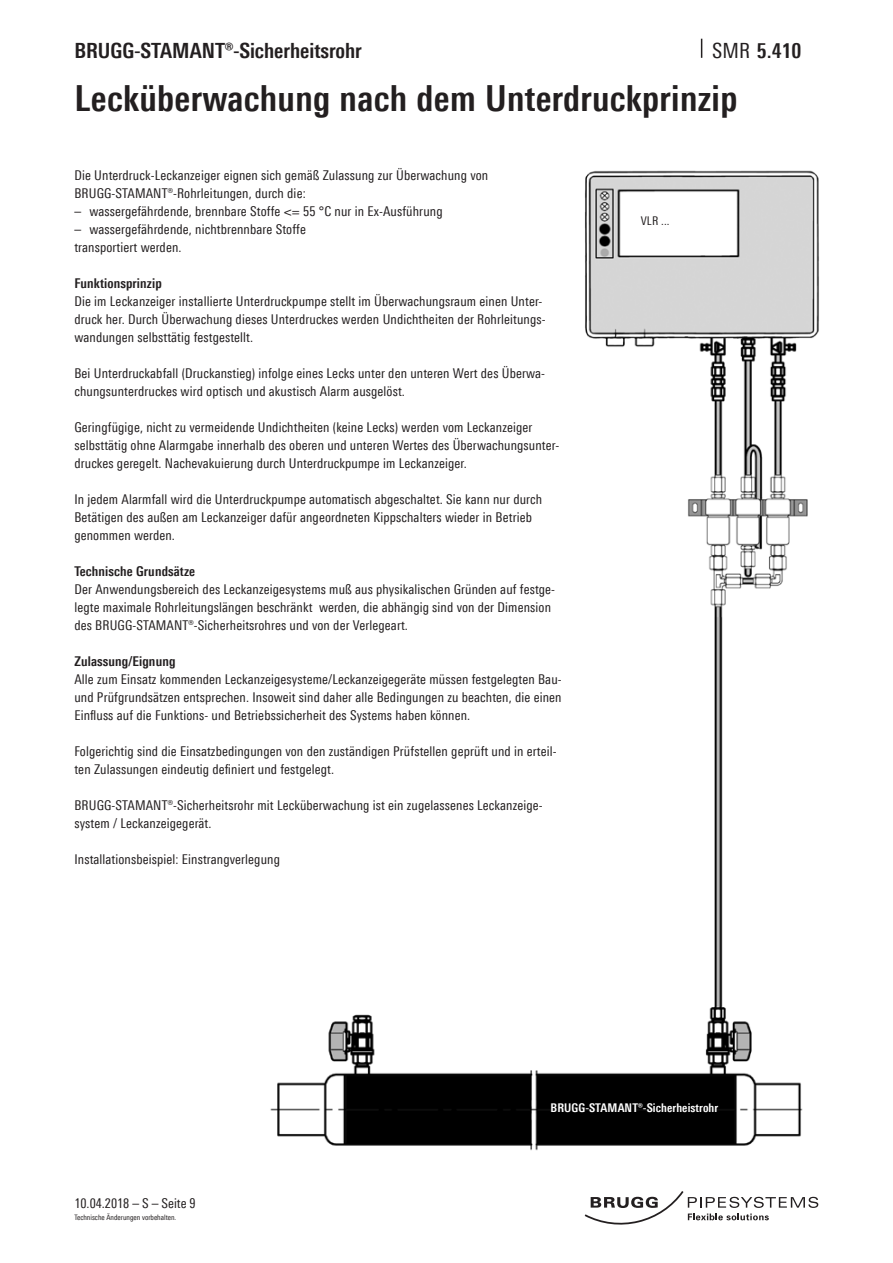
<style>
.page{position:relative;width:893px;height:1263px;background:#fff}
.page>*{position:absolute;margin:0;border:0;box-sizing:border-box;transform-origin:0 0}
.t1{font:700 36px "Linotype Univers 620 Cn";letter-spacing:.01em;color:#231f20}
.t2{font:700 21px "Linotype Univers 620 Cn";color:#231f20}
.t3{font:13.5px/18px "Linotype Univers 420 Cn";letter-spacing:.01em;color:#231f20}
.t4{font:700 13.5px "Linotype Univers 620 Cn";letter-spacing:.01em;color:#231f20}
.t5{font:700 12px "Linotype Univers 620 Cn";letter-spacing:.01em;color:#fff}
.t6{font:12px "Linotype Univers 420 Cn";color:#231f20}
.t7{font:7.5px "Linotype Univers 420 Cn";color:#231f20}
.s1{font-family:"Linotype Univers 420 Cn";font-weight:400}
</style>
<div class="page">
<svg style="left:701px;top:39px;width:1px;height:19px"></svg>
<svg style="left:585px;top:1191px;width:233px;height:33px"></svg>
<img style="left:270px;top:170px;width:549px;height:981px">
<h2 class="t2" style="left:74px;top:38px;width:289px">BRUGG-STAMANT®-Sicherheitsrohr</h2>
<h2 class="t2" style="left:712px;top:38px;width:91px"><span class="s1">SMR</span> 5.410</h2>
<h1 class="t1" style="left:74px;top:77px;width:664px">Lecküberwachung nach dem Unterdruckprinzip</h1>
<p class="t3" style="left:74px;top:166px;width:415px">Die Unterdruck-Leckanzeiger eignen sich gemäß Zulassung zur Überwachung von<br>BRUGG-STAMANT®-Rohrleitungen, durch die:</p>
<p class="t3" style="left:74px;top:202px;width:370px">– wassergefährdende, brennbare Stoffe &lt;= 55 °C nur in Ex-Ausführung</p>
<p class="t3" style="left:74px;top:220px;width:233px">– wassergefährdende, nichtbrennbare Stoffe transportiert werden.</p>
<p class="t4" style="left:74px;top:275px;width:89px">Funktionsprinzip</p>
<p class="t3" style="left:74px;top:292px;width:473px">Die im Leckanzeiger installierte Unterdruckpumpe stellt im Überwachungsraum einen Unter&shy;druck her. Durch Überwachung dieses Unterdruckes werden Undichtheiten der Rohrleitungs&shy;wandungen selbsttätig festgestellt.</p>
<p class="t3" style="left:74px;top:364px;width:472px">Bei Unterdruckabfall (Druckanstieg) infolge eines Lecks unter den unteren Wert des Überwa&shy;chungsunterdruckes wird optisch und akustisch Alarm ausgelöst.</p>
<p class="t3" style="left:74px;top:418px;width:486px">Geringfügige, nicht zu vermeidende Undichtheiten (keine Lecks) werden vom Leckanzeiger selbsttätig ohne Alarmgabe innerhalb des oberen und unteren Wertes des Überwachungsunter&shy;druckes geregelt. Nachevakuierung durch Unterdruckpumpe im Leckanzeiger.</p>
<p class="t3" style="left:74px;top:490px;width:469px">In jedem Alarmfall wird die Unterdruckpumpe automatisch abgeschaltet. Sie kann nur durch<br>Betätigen des außen am Leckanzeiger dafür angeordneten Kippschalters wieder in Betrieb genommen werden.</p>
<p class="t4" style="left:74px;top:563px;width:122px">Technische Grundsätze</p>
<p class="t3" style="left:74px;top:580px;width:482px">Der Anwendungsbereich des Leckanzeigesystems muß aus physikalischen Gründen auf festge&shy;legte maximale Rohrleitungslängen beschränkt werden, die abhängig sind von der Dimension des BRUGG-STAMANT®-Sicherheitsrohres und von der Verlegeart.</p>
<p class="t4" style="left:74px;top:653px;width:103px">Zulassung/Eignung</p>
<p class="t3" style="left:74px;top:670px;width:489px;text-align:justify">Alle zum Einsatz kommenden Leckanzeigesysteme/Leckanzeigegeräte müssen festgelegten Bau&shy;und Prüfgrundsätzen entsprechen. Insoweit sind daher alle Bedingungen zu beachten, die einen Einfluss auf die Funktions- und Betriebssicherheit des Systems haben können.</p>
<p class="t3" style="left:74px;top:742px;width:484px">Folgerichtig sind die Einsatzbedingungen von den zuständigen Prüfstellen geprüft und in erteil&shy;ten Zulassungen eindeutig definiert und festgelegt.</p>
<p class="t3" style="left:74px;top:796px;width:470px">BRUGG-STAMANT®-Sicherheitsrohr mit Lecküberwachung ist ein zugelassenes Leckanzeige&shy;system / Leckanzeigegerät.</p>
<p class="t3" style="left:74px;top:850px;width:207px">Installationsbeispiel: Einstrangverlegung</p>
<p class="t6" style="left:641px;top:213px;width:30px">VLR ...</p>
<p class="t3" style="left:74px;top:1194px;width:123px">10.04.2018 – S – Seite 9</p>
<p class="t7" style="left:74px;top:1213px;width:103px">Technische Änderungen vorbehalten.</p>
<p class="t5" style="left:551px;top:1100px;width:169px">BRUGG-STAMANT®-Sicherheistrohr</p>
</div>
